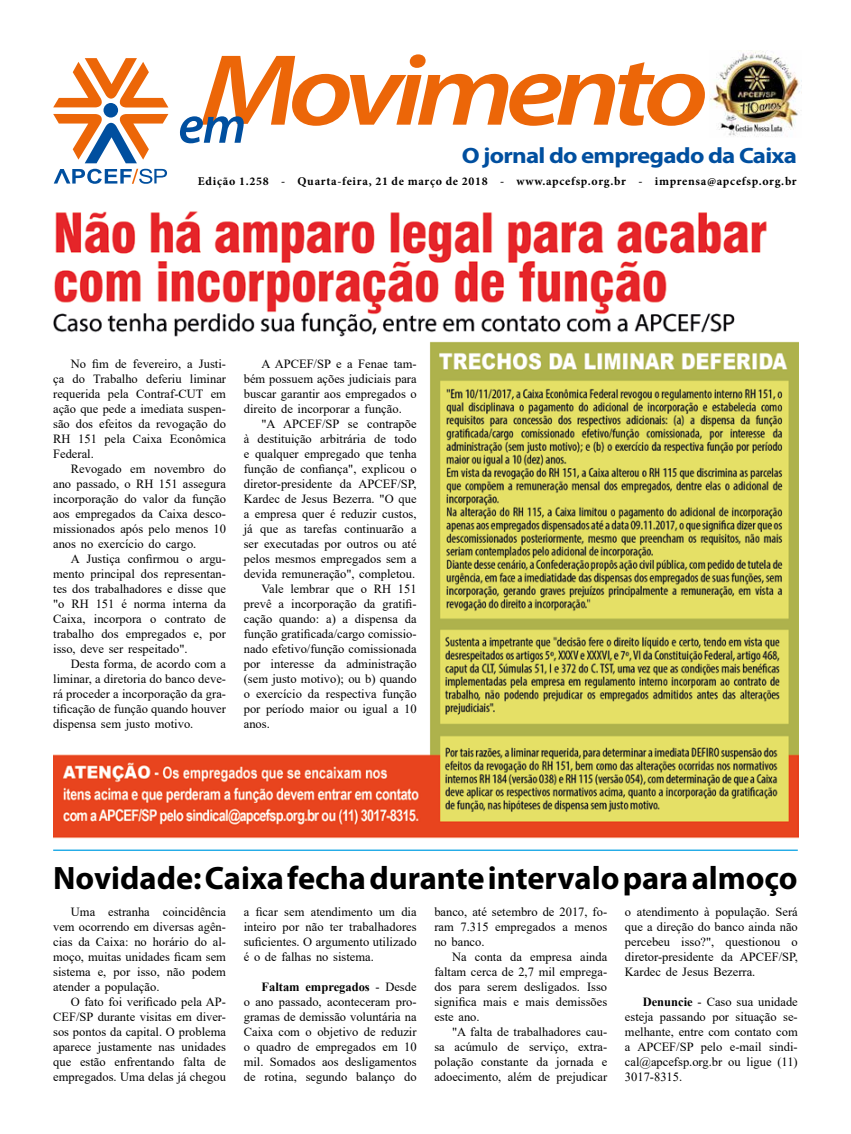
<style>
.page{position:relative;width:851px;height:1134px;background:#fff}
.page>*{position:absolute;margin:0;border:0;box-sizing:border-box;transform-origin:0 0}
.t1{font:italic 600 102px "Myriad Pro";letter-spacing:-.07em;color:#ec6608;scale:1.18 1}
.t2{font:700 32.5px "Myriad Pro";color:#000}
.t3{font:700 22.25px "Myriad Pro";letter-spacing:-.03em;color:#004f9f;scale:1.12 1}
.t4{font:12.5px/15px "Times New Roman";color:#000;text-align:justify}
.t5{font:700 11.88px "Minion Pro";letter-spacing:.06em;color:#000}
.s1{font-weight:700}
</style>
<div class="page">
<svg style="left:180px;top:116px;width:64px;height:27px"></svg>
<svg style="left:53px;top:58px;width:115px;height:49px"></svg>
<svg style="left:53px;top:114px;width:115px;height:49px"></svg>
<div style="left:103px;top:103px;width:15px;height:15px;background:#004f9f;border-radius:50%"></div>
<svg style="left:54px;top:169px;width:113px;height:15px"></svg>
<img style="left:709px;top:51px;width:92px;height:86px">
<img style="left:53px;top:211px;width:744px;height:628px">
<hr style="left:53px;top:849px;width:744px;height:2px;background:#009fe3">
<h1 class="t1" style="left:200px;top:26px;width:432px">Movimento</h1>
<h3 class="t3" style="left:461px;top:141px;width:301px">O jornal do empregado da Caixa</h3>
<p class="t5" style="left:198px;top:173px;width:600px">Edição 1.258 - Quarta-feira, 21 de março de 2018 - www.apcefsp.org.br - imprensa@apcefsp.org.br</p>
<p class="t4" style="left:53px;top:356px;width:174px;text-indent:18px">No fim de fevereiro, a Justi&shy;ça do Trabalho deferiu liminar requerida pela Contraf-CUT em ação que pede a imediata suspen&shy;são dos efeitos da revogação do RH 151 pela Caixa Econômica Federal.</p>
<p class="t4" style="left:53px;top:461px;width:174px;text-indent:18px">Revogado em novembro do ano passado, o RH 151 assegura incorporação do valor da função aos empregados da Caixa desco&shy;missionados após pelo menos 10 anos no exercício do cargo.</p>
<p class="t4" style="left:53px;top:551px;width:174px;text-indent:18px">A Justiça confirmou o argu&shy;mento principal dos representan&shy;tes dos trabalhadores e disse que "o RH 151 é norma interna da Caixa, incorpora o contrato de trabalho dos empregados e, por isso, deve ser respeitado".</p>
<p class="t4" style="left:53px;top:656px;width:174px;text-indent:18px">Desta forma, de acordo com a liminar, a diretoria do banco deve&shy;rá proceder a incorporação da gra&shy;tificação de função quando houver dispensa sem justo motivo.</p>
<p class="t4" style="left:244px;top:356px;width:174px;text-indent:18px">A APCEF/SP e a Fenae tam&shy;bém possuem ações judiciais para buscar garantir aos empregados o direito de incorporar a função.</p>
<p class="t4" style="left:261px;top:416px;width:157px">"A APCEF/SP se contrapõe</p>
<p class="t4" style="left:244px;top:431px;width:174px">à destituição arbitrária de todo</p>
<p class="t4" style="left:244px;top:446px;width:174px">e qualquer empregado que tenha</p>
<p class="t4" style="left:244px;top:461px;width:174px">função de confiança", explicou o</p>
<p class="t4" style="left:244px;top:476px;width:174px">diretor-presidente da APCEF/SP,</p>
<p class="t4" style="left:244px;top:491px;width:174px">Kardec de Jesus Bezerra. "O que</p>
<p class="t4" style="left:244px;top:506px;width:174px">a empresa quer é reduzir custos,</p>
<p class="t4" style="left:244px;top:521px;width:174px">já que as tarefas continuarão a</p>
<p class="t4" style="left:244px;top:536px;width:174px">ser executadas por outros ou até</p>
<p class="t4" style="left:244px;top:551px;width:174px">pelos mesmos empregados sem a</p>
<p class="t4" style="left:244px;top:566px;width:173px">devida remuneração", completou.</p>
<p class="t4" style="left:261px;top:581px;width:157px">Vale lembrar que o RH 151</p>
<p class="t4" style="left:244px;top:596px;width:174px">prevê a incorporação da gratifi-</p>
<p class="t4" style="left:244px;top:611px;width:174px">cação quando: a) a dispensa da</p>
<p class="t4" style="left:244px;top:626px;width:174px">função gratificada/cargo comissio-</p>
<p class="t4" style="left:244px;top:641px;width:174px">nado efetivo/função comissionada</p>
<p class="t4" style="left:244px;top:656px;width:174px">por interesse da administração</p>
<p class="t4" style="left:244px;top:671px;width:174px">(sem justo motivo); ou b) quando</p>
<p class="t4" style="left:244px;top:686px;width:174px">o exercício da respectiva função</p>
<p class="t4" style="left:244px;top:701px;width:174px">por período maior ou igual a 10</p>
<p class="t4" style="left:244px;top:716px;width:28px">anos.</p>
<h2 class="t2" style="left:53px;top:857px;width:746px">Novidade: Caixa fecha durante intervalo para almoço</h2>
<p class="t4" style="left:53px;top:904px;width:174px;text-indent:18px">Uma estranha coincidência vem ocorrendo em diversas agên&shy;cias da Caixa: no horário do al&shy;moço, muitas unidades ficam sem sistema e, por isso, não podem atender a população.</p>
<p class="t4" style="left:53px;top:994px;width:174px;text-indent:18px">O fato foi verificado pela AP-CEF/SP durante visitas em diver&shy;sos pontos da capital. O problema aparece justamente nas unidades que estão enfrentando falta de empregados. Uma delas já chegou</p>
<p class="t4" style="left:625px;top:904px;width:174px">o atendimento à população. Será que a direção do banco ainda não percebeu isso?", questionou o diretor-presidente da APCEF/SP, Kardec de Jesus Bezerra.</p>
<p class="t4" style="left:625px;top:994px;width:174px;text-indent:18px"><span class="s1">Denuncie</span> - Caso sua unidade esteja passando por situação se&shy;melhante, entre com contato com a APCEF/SP pelo e-mail sindi&shy;cal@apcefsp.org.br ou ligue (11)<br>3017-8315.</p>
<p class="t4" style="left:244px;top:904px;width:174px">a ficar sem atendimento um dia inteiro por não ter trabalhadores suficientes. O argumento utilizado é o de falhas no sistema.</p>
<p class="t4" style="left:244px;top:979px;width:174px;text-indent:18px"><span class="s1">Faltam empregados</span> - Desde o ano passado, aconteceram pro&shy;gramas de demissão voluntária na Caixa com o objetivo de reduzir o quadro de empregados em 10 mil. Somados aos desligamentos de rotina, segundo balanço do</p>
<p class="t4" style="left:434px;top:904px;width:174px">banco, até setembro de 2017, fo&shy;ram 7.315 empregados a menos no banco.</p>
<p class="t4" style="left:434px;top:949px;width:174px;text-indent:18px">Na conta da empresa ainda faltam cerca de 2,7 mil emprega&shy;dos para serem desligados. Isso significa mais e mais demissões este ano.</p>
<p class="t4" style="left:434px;top:1024px;width:174px;text-indent:18px">"A falta de trabalhadores cau&shy;sa acúmulo de serviço, extra&shy;polação constante da jornada e adoecimento, além de prejudicar</p>
</div>
